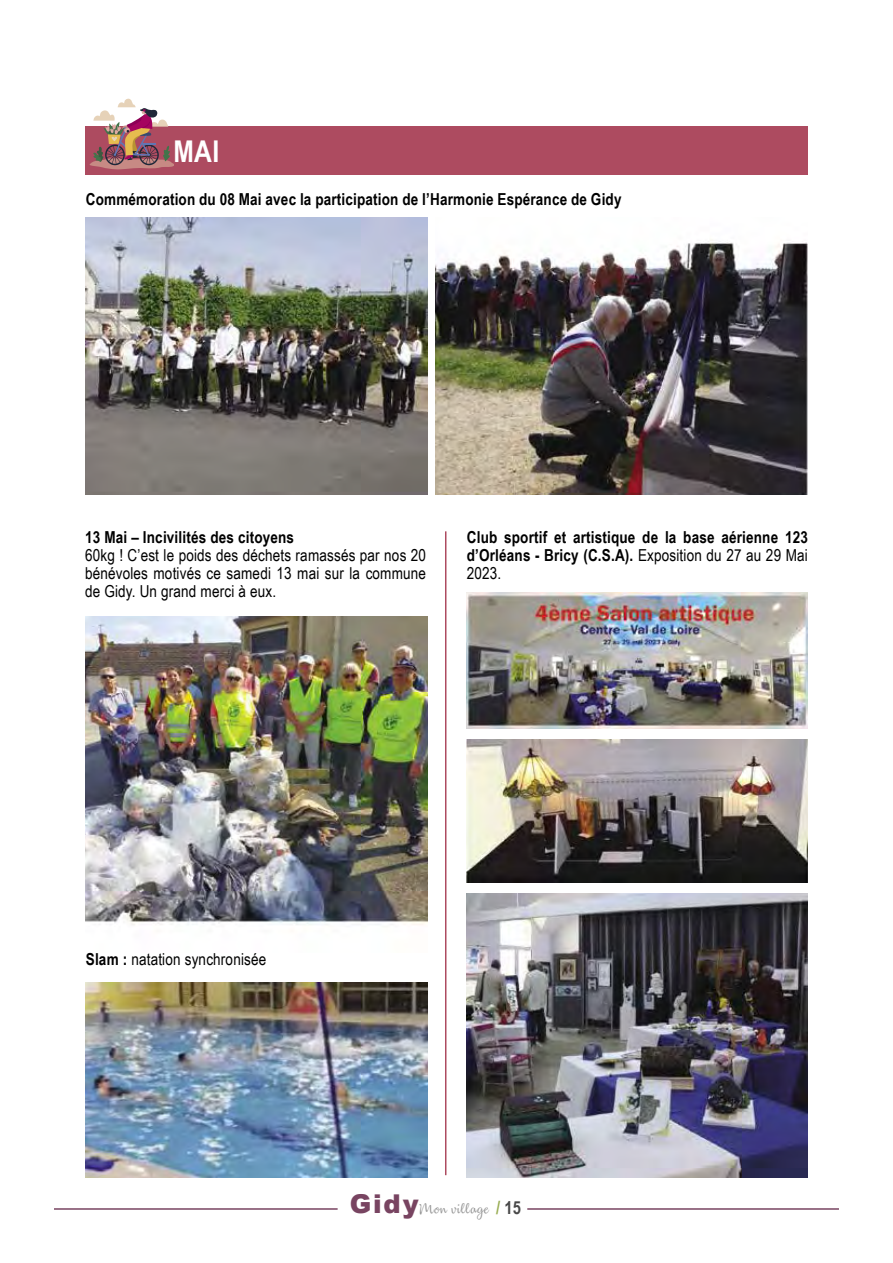
<style>
.page{position:relative;width:893px;height:1263px;background:#fff}
.page>*{position:absolute;margin:0;border:0;box-sizing:border-box;transform-origin:0 0}
.t1{font:700 30px "Arial Narrow";color:#fff}
.t2{font:700 16.5px/18px "Arial Narrow";letter-spacing:.01em;color:#000;text-align:justify}
.t3{font:16.5px/18px "Arial Narrow";letter-spacing:.01em;color:#000;text-align:justify}
.t4{font:13.8px "Dulcelin";letter-spacing:.05em;color:#939393}
.s1{font-weight:400}
.s2{font-weight:700}
.s3{font-family:"Arial";font-weight:900;font-size:25.95px;color:#784461}
.s4{font-family:"Arial Narrow";font-weight:700;font-size:18px;color:#99ad53}
.s5{font-family:"Arial Narrow";font-weight:700;font-size:18px;color:#484848}
</style>
<div class="page">
<hr style="left:54px;top:1208px;width:284px;height:2px;background:#784461">
<hr style="left:527px;top:1208px;width:312px;height:2px;background:#784461">
<div style="left:85px;top:127px;width:723px;height:48px;background:#ad4b60"></div>
<img style="left:86px;top:218px;width:341px;height:276px">
<img style="left:435px;top:239px;width:373px;height:255px">
<svg style="left:89px;top:98px;width:85px;height:72px"></svg>
<img style="left:86px;top:616px;width:341px;height:309px">
<img style="left:467px;top:593px;width:341px;height:136px">
<img style="left:467px;top:740px;width:341px;height:142px">
<img style="left:467px;top:894px;width:341px;height:284px">
<img style="left:86px;top:982px;width:341px;height:196px">
<hr style="left:445px;top:531px;width:1px;height:644px;background:#ad4b60">
<h1 class="t1" style="left:174px;top:128px;width:47px">MAI</h1>
<p class="t2" style="left:86px;top:190px;width:537px">Commémoration du 08 Mai avec la participation de l’Harmonie Espérance de Gidy</p>
<p class="t2" style="left:85px;top:528px;width:211px">13 Mai – Incivilités des citoyens</p>
<p class="t3" style="left:85px;top:546px;width:343px">60kg ! C’est le poids des déchets ramassés par nos 20 bénévoles motivés ce samedi 13 mai sur la commune de Gidy. Un grand merci à eux.</p>
<p class="t2" style="left:467px;top:528px;width:343px">Club sportif et artistique de la base aérienne 123 d’Orléans - Bricy (C.S.A). <span class="s1">Exposition du 27 au 29 Mai 2023.</span></p>
<p class="t3" style="left:86px;top:950px;width:182px"><span class="s2">Slam :</span> natation synchronisée</p>
<p class="t4" style="left:350px;top:1200px;width:173px"><span class="s3">Gidy</span>Mon village <span class="s4">/</span> <span class="s5">15</span></p>
</div>
